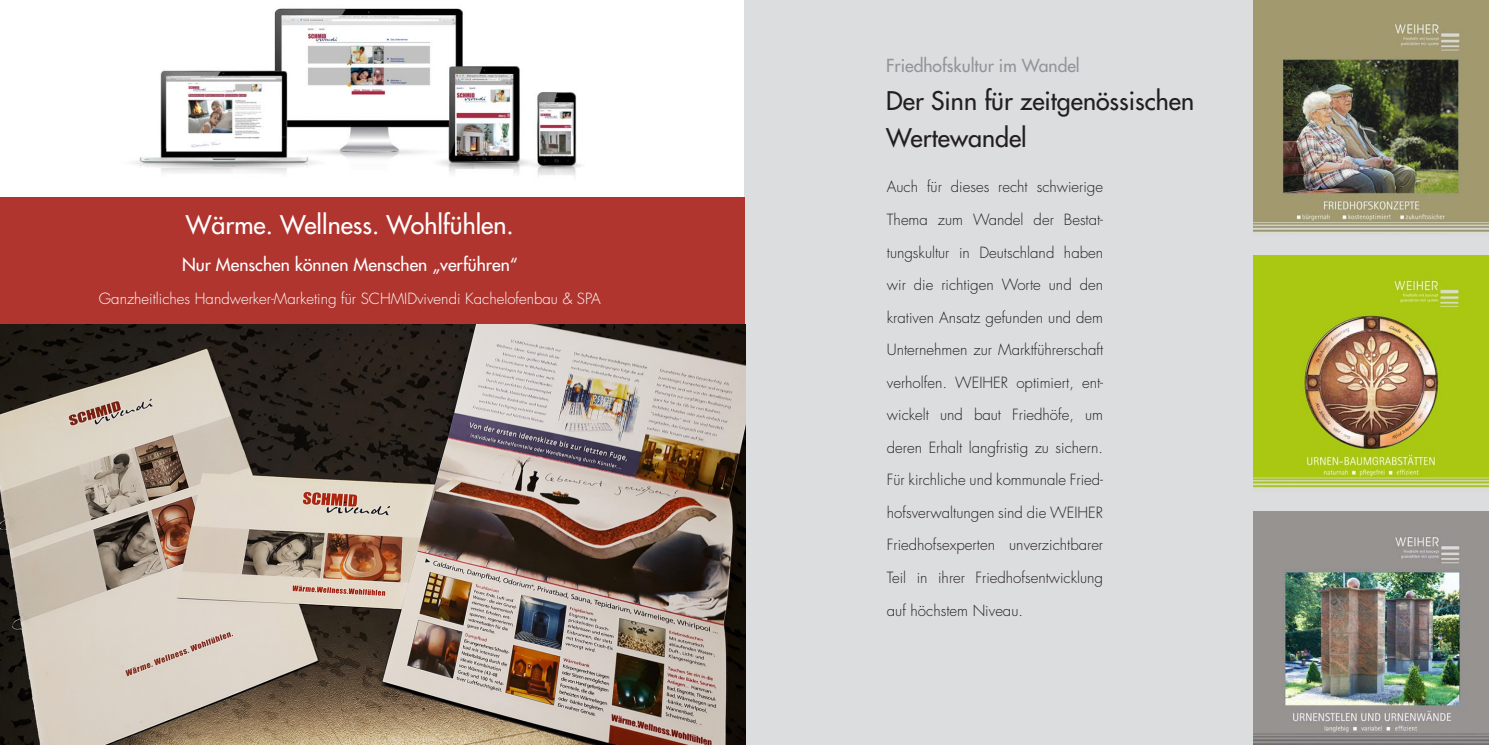
<style>
.page{position:relative;width:1489px;height:745px;background:#fff}
.page>*{position:absolute;margin:0;border:0;box-sizing:border-box;transform-origin:0 0}
.t1{font:25px/37.5px "Futura";color:#231f20}
.t2{font:25px "Futura";color:#fff}
.t3{font:17.5px "Futura";color:#fff}
.t4{font:17.5px "Futura";color:#939598}
.t5{font:300 15px/32.5px "Futura";color:#231f20;text-align:justify}
.t6{font:300 15px "Futura";color:#fff}
</style>
<div class="page">
<div style="left:744px;top:0;width:744px;height:744px;background:#dcdddf"></div>
<div style="left:0;top:197px;width:744px;height:127px;background:#b1352f"></div>
<img style="left:0;top:324px;width:745px;height:420px">
<img style="left:133px;top:8px;width:449px;height:170px">
<img style="left:1253px;top:511px;width:235px;height:233px">
<img style="left:1253px;top:0;width:235px;height:233px">
<img style="left:1253px;top:255px;width:235px;height:233px">
<h1 class="t2" style="left:186px;top:208px;width:329px">Wärme. Wellness. Wohlfühlen.</h1>
<p class="t3" style="left:182px;top:253px;width:337px">Nur Menschen können Menschen „verführen“</p>
<p class="t6" style="left:99px;top:288px;width:503px">Ganzheitliches Handwerker-Marketing für SCHMIDvivendi Kachelofenbau &amp; SPA</p>
<p class="t4" style="left:886px;top:54px;width:195px">Friedhofskultur im Wandel</p>
<h1 class="t1" style="left:886px;top:81px;width:309px">Der Sinn für zeitgenössischen<br>Wertewandel</h1>
<p class="t5" style="left:886px;top:171px;width:218px">Auch für dieses recht schwierige Thema zum Wandel der Bestat&shy;tungskultur in Deutschland haben wir die richtigen Worte und den krativen Ansatz gefunden und dem Unternehmen zur Marktführerschaft verholfen. WEIHER optimiert, ent&shy;wickelt und baut Friedhöfe, um deren Erhalt langfristig zu sichern.<br>Für kirchliche und kommunale Fried&shy;hofsverwaltungen sind die WEIHER Friedhofsexperten unverzichtbarer Teil in ihrer Friedhofsentwicklung auf höchstem Niveau.</p>
</div>
